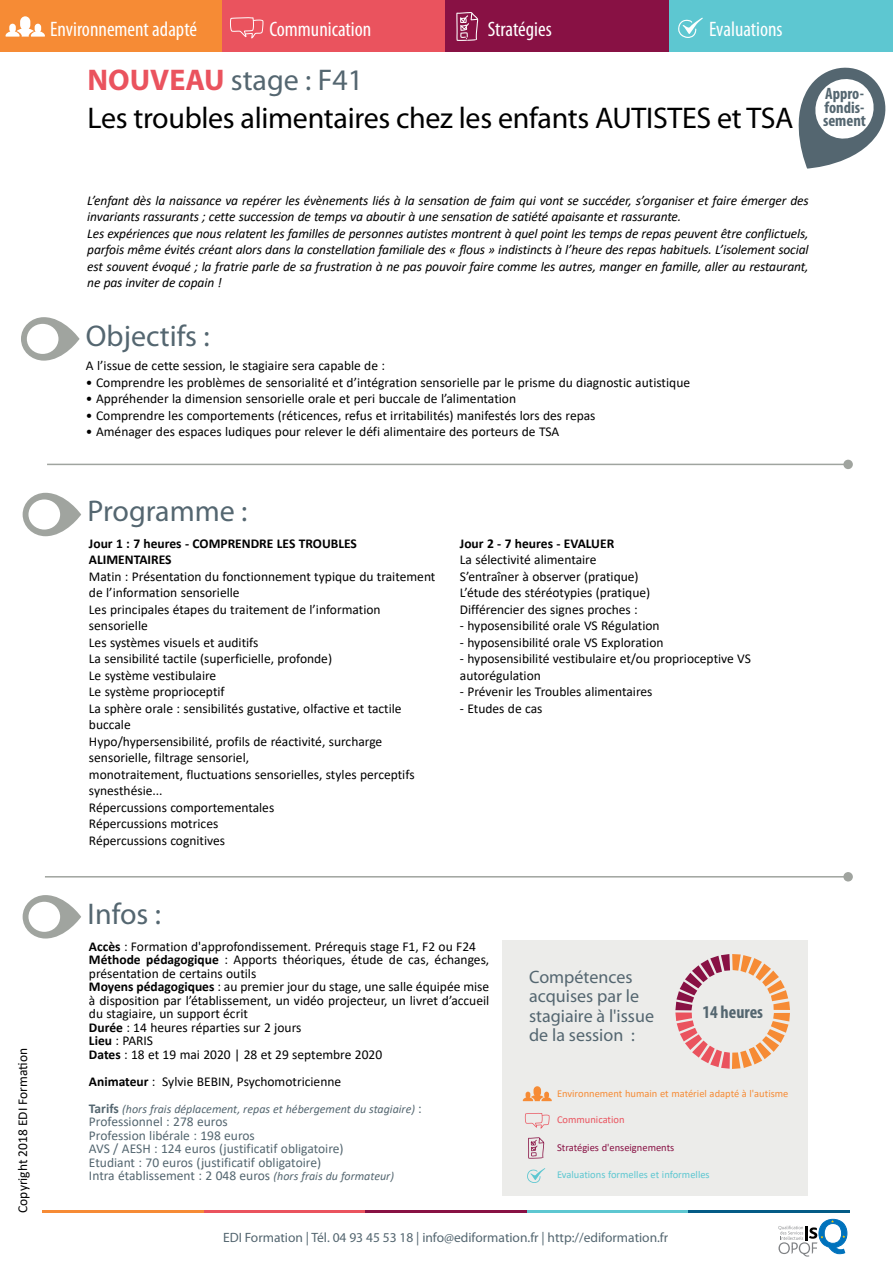
<style>
.page{position:relative;width:893px;height:1263px;background:#fff}
.page>*{position:absolute;margin:0;border:0;box-sizing:border-box;transform-origin:0 0}
.t1{font:30px/37.5px "Myriad Pro";letter-spacing:-.01em;color:#000}
.t2{font:30px "Myriad Pro";color:#546670}
.t3{font:condensed 21px "Myriad Pro";color:#fff}
.t4{font:18px/19.5px "Myriad Pro";color:#546670}
.t5{font:700 condensed 18px "Myriad Pro";color:#546670}
.t6{font:700 condensed 16.5px/13.5px "Myriad Pro";color:#546670}
.t7{font:13.5px/16.5px "Calibri";color:#000}
.t8{font:italic 13.5px/16.5px "Calibri";letter-spacing:-.01em;color:#000}
.t9{font:13.5px/13.5px "Calibri";color:#546670}
.t10{font:13.5px "Myriad Pro";color:#546670}
.t11{font:700 13.5px/16.5px "Calibri";color:#000}
.t12{font:italic 12px "Calibri";color:#546670}
.t13{font:10.5px "Calibri";color:#f68b35}
.t14{font:10.5px "Calibri";color:#5dc7d1}
.t15{font:10.5px "Calibri";color:#814}
.t16{font:10.5px "Calibri";color:#ea535e}
.s1{font-weight:700;color:#ea535e}
.s2{color:#546670}
.s3{font-weight:700}
.s4{font-weight:700;font-style:normal;font-size:13.5px}
.s5{font-style:normal;font-size:13.5px}
.s6{font-style:italic;font-size:12px}
</style>
<div class="page">
<svg style="left:778px;top:1219px;width:69px;height:37px"></svg>
<hr style="left:43px;top:1210px;width:161px;height:3px;background:#f68b35">
<hr style="left:204px;top:1210px;width:162px;height:3px;background:#ea535e">
<hr style="left:366px;top:1210px;width:161px;height:3px;background:#814">
<hr style="left:527px;top:1210px;width:162px;height:3px;background:#5dc7d1">
<hr style="left:689px;top:1210px;width:161px;height:3px;background:#035b86">
<div style="left:0;top:0;width:222px;height:51px;background:#f68b35"></div>
<div style="left:222px;top:0;width:224px;height:51px;background:#ea535e"></div>
<div style="left:446px;top:0;width:223px;height:51px;background:#814"></div>
<div style="left:669px;top:0;width:223px;height:51px;background:#5dc7d1"></div>
<svg style="left:456px;top:12px;width:22px;height:29px"></svg>
<svg style="left:6px;top:16px;width:39px;height:21px"></svg>
<svg style="left:230px;top:17px;width:33px;height:21px"></svg>
<svg style="left:678px;top:18px;width:25px;height:20px"></svg>
<svg style="left:21px;top:317px;width:59px;height:44px"></svg>
<hr style="left:47px;top:464px;width:798px;height:1px;background:#a0a49f">
<div style="left:844px;top:460px;width:8px;height:8px;background:#a0a49f;border-radius:50%"></div>
<div style="left:843px;top:460px;width:10px;height:9px;border:2px solid #a0a49f;border-radius:50%"></div>
<svg style="left:23px;top:493px;width:58px;height:43px"></svg>
<svg style="left:23px;top:895px;width:58px;height:43px"></svg>
<hr style="left:45px;top:876px;width:800px;height:1px;background:#a0a49f">
<div style="left:844px;top:873px;width:8px;height:8px;background:#a0a49f;border-radius:50%"></div>
<div style="left:843px;top:872px;width:10px;height:9px;border:2px solid #a0a49f;border-radius:50%"></div>
<div style="left:502px;top:940px;width:305px;height:256px;background:#ececea"></div>
<svg style="left:523px;top:1086px;width:29px;height:15px"></svg>
<svg style="left:525px;top:1113px;width:24px;height:15px"></svg>
<svg style="left:528px;top:1137px;width:16px;height:21px"></svg>
<svg style="left:527px;top:1168px;width:18px;height:15px"></svg>
<svg style="left:675px;top:954px;width:115px;height:115px"></svg>
<svg style="left:798px;top:67px;width:88px;height:102px"></svg>
<h2 class="t3" style="left:50px;top:16px;width:148px">Environnement adapté</h2>
<h2 class="t3" style="left:269px;top:16px;width:103px">Communication</h2>
<h2 class="t3" style="left:488px;top:16px;width:66px">Stratégies</h2>
<h2 class="t3" style="left:709px;top:16px;width:75px">Evaluations</h2>
<h1 class="t1" style="left:88px;top:61px;width:707px"><span class="s1">NOUVEAU</span> <span class="s2">stage : F41<br></span>Les troubles alimentaires chez les enfants AUTISTES et TSA</h1>
<p class="t6" style="left:823px;top:87px;width:45px">Appro&shy;fondis&shy;sement</p>
<p class="t7" style="left:14px;top:1213px;width:166px;rotate:-90deg">Copyright 2018 EDI Formation</p>
<p class="t8" style="left:87px;top:191px;width:723px">L’enfant dès la naissance va repérer les évènements liés à la sensation de faim qui vont se succéder, s’organiser et faire émerger des invariants rassurants ; cette succession de temps va aboutir à une sensation de satiété apaisante et rassurante.<br>Les expériences que nous relatent les familles de personnes autistes montrent à quel point les temps de repas peuvent être conflictuels, parfois même évités créant alors dans la constellation familiale des « flous » indistincts à l’heure des repas habituels. L’isolement social est souvent évoqué ; la fratrie parle de sa frustration à ne pas pouvoir faire comme les autres, manger en famille, aller au restaurant, ne pas inviter de copain !</p>
<h1 class="t2" style="left:86px;top:317px;width:125px">Objectifs :</h1>
<p class="t7" style="left:86px;top:357px;width:301px">A l’issue de cette session, le stagiaire sera capable de :</p>
<p class="t7" style="left:86px;top:374px;width:606px">• Comprendre les problèmes de sensorialité et d’intégration sensorielle par le prisme du diagnostic autistique</p>
<p class="t7" style="left:86px;top:390px;width:432px">• Appréhender la dimension sensorielle orale et peri buccale de l’alimentation</p>
<p class="t7" style="left:86px;top:407px;width:511px">• Comprendre les comportements (réticences, refus et irritabilités) manifestés lors des repas</p>
<p class="t7" style="left:86px;top:423px;width:475px">• Aménager des espaces ludiques pour relever le défi alimentaire des porteurs de TSA</p>
<h1 class="t2" style="left:88px;top:492px;width:161px">Programme :</h1>
<p class="t11" style="left:89px;top:535px;width:269px">Jour 1 : 7 heures - COMPRENDRE LES TROUBLES<br>ALIMENTAIRES</p>
<p class="t7" style="left:89px;top:568px;width:348px">Matin : Présentation du fonctionnement typique du traitement de l’information sensorielle<br>Les principales étapes du traitement de l’information sensorielle<br>Les systèmes visuels et auditifs<br>La sensibilité tactile (superficielle, profonde)<br>Le système vestibulaire<br>Le système proprioceptif<br>La sphère orale : sensibilités gustative, olfactive et tactile buccale<br>Hypo/hypersensibilité, profils de réactivité, surcharge sensorielle, filtrage sensoriel,<br>monotraitement, fluctuations sensorielles, styles perceptifs synesthésie...<br>Répercussions comportementales<br>Répercussions motrices<br>Répercussions cognitives</p>
<p class="t11" style="left:460px;top:535px;width:156px">Jour 2 - 7 heures - EVALUER</p>
<p class="t7" style="left:460px;top:551px;width:192px">La sélectivité alimentaire S’entraîner à observer (pratique)<br>L’étude des stéréotypies (pratique)<br>Différencier des signes proches :</p>
<p class="t7" style="left:460px;top:617px;width:201px">- hyposensibilité orale VS Régulation</p>
<p class="t7" style="left:460px;top:634px;width:205px">- hyposensibilité orale VS Exploration</p>
<p class="t7" style="left:460px;top:650px;width:293px">- hyposensibilité vestibulaire et/ou proprioceptive VS autorégulation</p>
<p class="t7" style="left:460px;top:683px;width:194px">- Prévenir les Troubles alimentaires</p>
<p class="t7" style="left:460px;top:700px;width:84px">- Etudes de cas</p>
<h1 class="t2" style="left:88px;top:895px;width:75px">Infos :</h1>
<p class="t7" style="left:89px;top:939px;width:402px;line-height:13.5px"><span class="s3">Accès</span> : Formation d'approfondissement. Prérequis stage F1, F2 ou F24<br><span class="s3">Méthode pédagogique</span> : Apports théoriques, étude de cas, échanges, présentation de certains outils<br><span class="s3">Moyens pédagogiques</span> : au premier jour du stage, une salle équipée mise à disposition par l’établissement, un vidéo projecteur, un livret d’accueil du stagiaire, un support écrit<br><span class="s3">Durée</span> : 14 heures réparties sur 2 jours<br><span class="s3">Lieu</span> : PARIS<br><span class="s3">Dates</span> : 18 et 19 mai 2020 | 28 et 29 septembre 2020</p>
<p class="t7" style="left:89px;top:1073px;width:254px"><span class="s3">Animateur</span> : Sylvie BEBIN, Psychomotricienne</p>
<p class="t12" style="left:89px;top:1100px;width:334px"><span class="s4">Tarifs</span> (hors frais déplacement, repas et hébergement du stagiaire) <span class="s5">:</span></p>
<p class="t9" style="left:89px;top:1115px;width:307px">Professionnel : 278 euros<br>Profession libérale : 198 euros<br>AVS / AESH : 124 euros (justificatif obligatoire)<br>Etudiant : 70 euros (justificatif obligatoire)<br>Intra établissement : 2 048 euros <span class="s6">(hors frais du formateur)</span></p>
<h3 class="t4" style="left:529px;top:966px;width:126px">Compétences acquises par le stagiaire à l'issue de la session :</h3>
<h3 class="t5" style="left:702px;top:1000px;width:62px">14 heures</h3>
<p class="t13" style="left:557px;top:1086px;width:233px">Environnement humain et matériel adapté à l'autisme</p>
<p class="t16" style="left:557px;top:1112px;width:69px">Communication</p>
<p class="t15" style="left:557px;top:1140px;width:119px">Stratégies d'enseignements</p>
<p class="t14" style="left:557px;top:1167px;width:154px">Evaluations formelles et informelles</p>
<p class="t10" style="left:223px;top:1229px;width:447px">EDI Formation | Tél. 04 93 45 53 18 | info@ediformation.fr | http://ediformation.fr</p>
</div>
